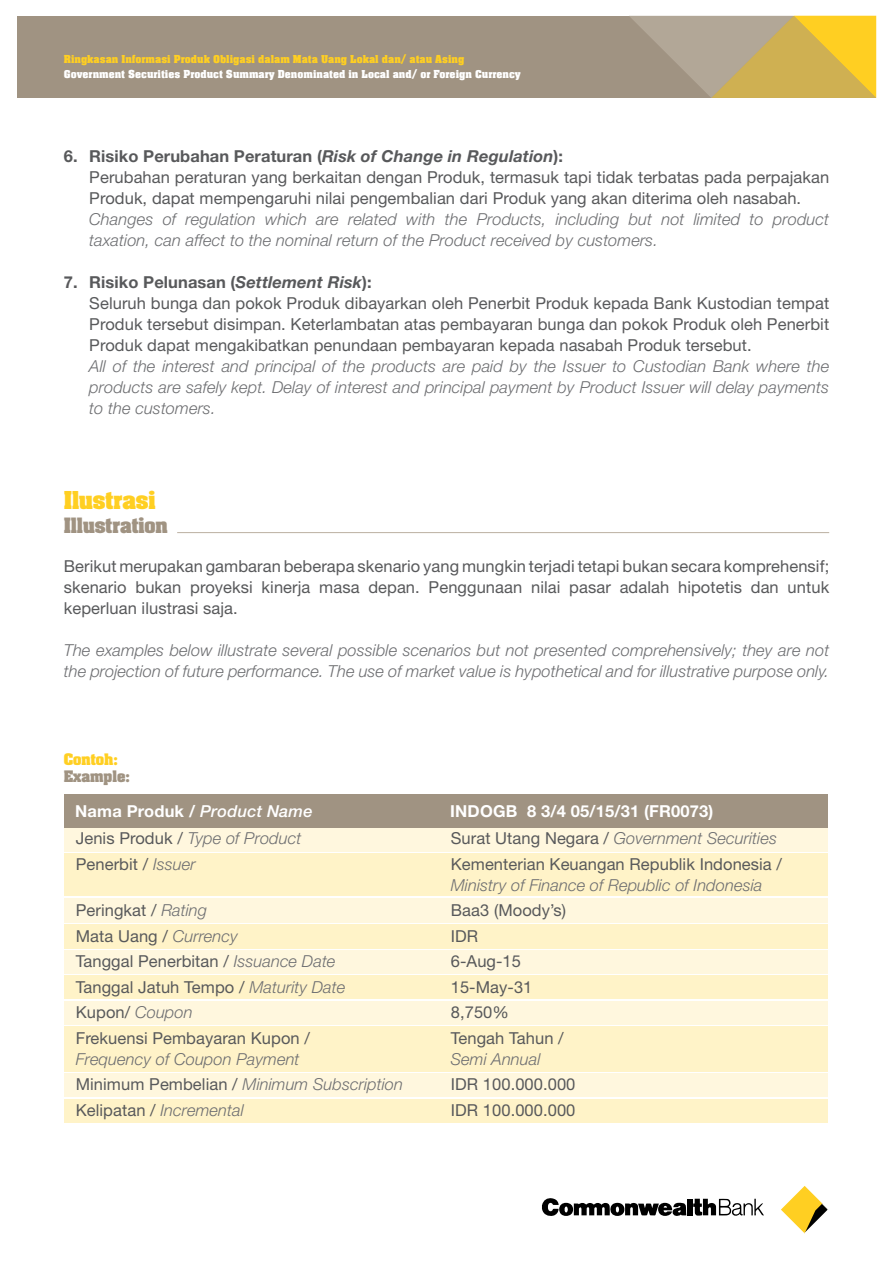
<style>
.page{position:relative;width:893px;height:1263px;background:#fff}
.page>*{position:absolute;margin:0;border:0;box-sizing:border-box;transform-origin:0 0}
.t1{font:700 21px "Aachen";color:#ffcf22}
.t2{font:700 18px "Aachen";color:#a09382}
.t3{font:16.5px/21px "Helvetica Neue LT Std";letter-spacing:.005em;color:#58595b}
.t4{font:italic 300 16.5px/21px "Helvetica Neue LT Std";letter-spacing:.005em;color:#6d6e71}
.t5{font:700 16.5px "Helvetica Neue LT Std";letter-spacing:.01em;color:#fff}
.t6{font:700 13.5px "Aachen";letter-spacing:.005em;color:#a09382}
.t7{font:700 13.5px "Aachen";letter-spacing:.005em;color:#ffcf22}
.t8{font:12px "Aachen Bold Plain";color:#fff}
.t9{font:12px "Aachen Bold Plain";color:#ffcf22}
.s1{font-weight:700}
.s2{font-weight:700;font-style:italic}
.s3{font-weight:500;font-style:italic}
.s4{font-weight:400;font-style:normal;color:#58595b}
.s5{font-weight:300;font-style:italic;color:#6d6e71}
</style>
<div class="page">
<svg style="left:542px;top:1198px;width:144px;height:18px"></svg>
<div style="left:687px;top:1199px;width:5px;height:16px;background:#000"></div>
<svg style="left:693px;top:1199px;width:71px;height:17px"></svg>
<svg style="left:781px;top:1186px;width:47px;height:48px"></svg>
<div style="left:65px;top:827px;width:763px;height:25px;background:#fff7de"></div>
<div style="left:65px;top:898px;width:763px;height:25px;background:#fff7de"></div>
<div style="left:65px;top:950px;width:763px;height:24px;background:#fff7de"></div>
<div style="left:65px;top:1073px;width:763px;height:24px;background:#fff7de"></div>
<div style="left:65px;top:1001px;width:763px;height:24px;background:#fff7de"></div>
<div style="left:65px;top:924px;width:763px;height:25px;background:#fff3c8"></div>
<div style="left:65px;top:975px;width:763px;height:24px;background:#fff3c8"></div>
<div style="left:65px;top:1099px;width:763px;height:24px;background:#fff3c8"></div>
<div style="left:65px;top:1026px;width:763px;height:45px;background:#fff3c8"></div>
<div style="left:65px;top:853px;width:763px;height:43px;background:#fff3c8"></div>
<div style="left:65px;top:794px;width:763px;height:33px;background:#a09382"></div>
<hr style="left:177px;top:532px;width:652px;height:1px;background:#bbb0a1">
<div style="left:17px;top:16px;width:859px;height:82px;background:#a09382"></div>
<svg style="left:630px;top:16px;width:246px;height:82px"></svg>
<p class="t9" style="left:64px;top:53px;width:402px">Ringkasan Informasi Produk Obligasi dalam Mata Uang Lokal dan/ atau Asing</p>
<p class="t8" style="left:64px;top:67px;width:458px">Government Securities Product Summary Denominated in Local and/ or Foreign Currency</p>
<p class="t3" style="left:89px;top:145px;width:741px;text-indent:-25px"><span class="s1">6. Risiko Perubahan Peraturan (</span><span class="s2">Risk of Change in Regulation</span><span class="s1">):<br></span>Perubahan peraturan yang berkaitan dengan Produk, termasuk tapi tidak terbatas pada perpajakan<br>Produk, dapat mempengaruhi nilai pengembalian dari Produk yang akan diterima oleh nasabah.</p>
<p class="t4" style="left:89px;top:208px;width:741px">Changes of regulation which are related with the Products, including but not limited to product taxation, can affect to the nominal return of the Product received by customers.</p>
<p class="t3" style="left:89px;top:271px;width:741px;text-indent:-25px"><span class="s1">7. Risiko Pelunasan (</span><span class="s2">Settlement Risk</span><span class="s1">):<br></span>Seluruh bunga dan pokok Produk dibayarkan oleh Penerbit Produk kepada Bank Kustodian tempat Produk tersebut disimpan. Keterlambatan atas pembayaran bunga dan pokok Produk oleh Penerbit Produk dapat mengakibatkan penundaan pembayaran kepada nasabah Produk tersebut.</p>
<p class="t4" style="left:89px;top:355px;width:741px;text-align:justify">All of the interest and principal of the products are paid by the Issuer to Custodian Bank where the products are safely kept. Delay of interest and principal payment by Product Issuer will delay payments to the customers.</p>
<p class="t1" style="left:64px;top:484px;width:93px">Ilustrasi</p>
<p class="t2" style="left:64px;top:511px;width:106px">Illustration</p>
<p class="t3" style="left:64px;top:555px;width:767px;text-align:justify">Berikut merupakan gambaran beberapa skenario yang mungkin terjadi tetapi bukan secara komprehensif; skenario bukan proyeksi kinerja masa depan. Penggunaan nilai pasar adalah hipotetis dan untuk keperluan ilustrasi saja.</p>
<p class="t4" style="left:64px;top:639px;width:767px">The examples below illustrate several possible scenarios but not presented comprehensively; they are not the projection of future performance. The use of market value is hypothetical and for illustrative purpose only.</p>
<p class="t7" style="left:64px;top:749px;width:56px">Contoh:</p>
<p class="t6" style="left:64px;top:765px;width:68px">Example:</p>
<p class="t5" style="left:75px;top:800px;width:239px">Nama Produk / <span class="s3">Product Name</span></p>
<p class="t5" style="left:450px;top:800px;width:265px">INDOGB 8 3/4 05/15/31 (FR0073)</p>
<p class="t4" style="left:76px;top:827px;width:227px"><span class="s4">Jenis Produk /</span> Type of Product</p>
<p class="t4" style="left:451px;top:827px;width:328px"><span class="s4">Surat Utang Negara /</span> Government Securities</p>
<p class="t3" style="left:76px;top:853px;width:121px">Penerbit / <span class="s5">Issuer</span></p>
<p class="t3" style="left:451px;top:853px;width:333px">Kementerian Keuangan Republik Indonesia /</p>
<p class="t4" style="left:451px;top:874px;width:313px">Ministry of Finance of Republic of Indonesia</p>
<p class="t3" style="left:76px;top:899px;width:133px">Peringkat / <span class="s5">Rating</span></p>
<p class="t3" style="left:451px;top:899px;width:117px">Baa3 (Moody’s)</p>
<p class="t3" style="left:76px;top:925px;width:164px">Mata Uang / <span class="s5">Currency</span></p>
<p class="t3" style="left:451px;top:925px;width:29px">IDR</p>
<p class="t3" style="left:76px;top:950px;width:261px">Tanggal Penerbitan / <span class="s5">Issuance Date</span></p>
<p class="t3" style="left:451px;top:950px;width:72px">6-Aug-15</p>
<p class="t3" style="left:76px;top:976px;width:271px">Tanggal Jatuh Tempo / <span class="s5">Maturity Date</span></p>
<p class="t3" style="left:451px;top:976px;width:83px">15-May-31</p>
<p class="t3" style="left:76px;top:1001px;width:118px">Kupon/ <span class="s5">Coupon</span></p>
<p class="t3" style="left:451px;top:1001px;width:60px">8,750%</p>
<p class="t3" style="left:76px;top:1027px;width:236px">Frekuensi Pembayaran Kupon /</p>
<p class="t3" style="left:451px;top:1027px;width:114px">Tengah Tahun /</p>
<p class="t4" style="left:76px;top:1048px;width:225px">Frequency of Coupon Payment</p>
<p class="t4" style="left:451px;top:1048px;width:91px">Semi Annual</p>
<p class="t4" style="left:76px;top:1073px;width:329px"><span class="s4">Minimum Pembelian /</span> Minimum Subscription</p>
<p class="t3" style="left:451px;top:1073px;width:126px">IDR 100.000.000</p>
<p class="t4" style="left:76px;top:1099px;width:170px"><span class="s4">Kelipatan /</span> Incremental</p>
<p class="t3" style="left:451px;top:1099px;width:126px">IDR 100.000.000</p>
</div>
